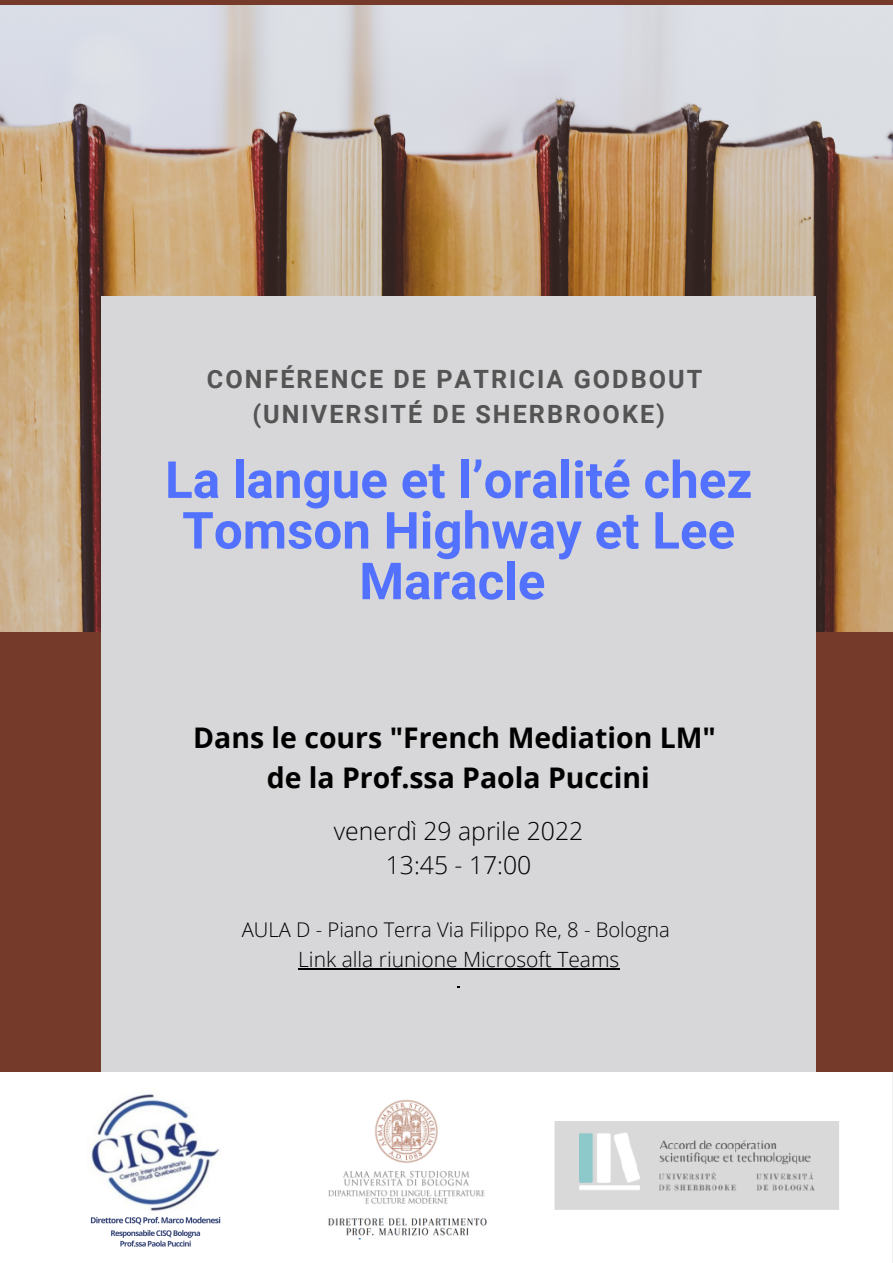
<style>
.page{position:relative;width:893px;height:1263px;background:#763a2a}
.page>*{position:absolute;margin:0;border:0;box-sizing:border-box;transform-origin:0 0}
.t1{font:700 51.15px/50.6px "Roboto";color:#5271ff;text-align:center}
.t2{font:700 28.42px "Open Sans";color:#000}
.t3{font:700 25.2px "Roboto";letter-spacing:.08em;color:#545454}
.t4{font:300 24.75px "Open Sans";color:#000}
.t5{font:300 21px "Open Sans";color:#000}
.t6{font:300 20.25px "Open Sans";color:#000}
</style>
<div class="page">
<img style="left:0;top:5px;width:893px;height:627px">
<div style="left:101px;top:296px;width:715px;height:822px;background:#d7d6d8"></div>
<img style="left:0;top:1072px;width:893px;height:191px">
<img style="left:64px;top:1083px;width:181px;height:180px">
<img style="left:325px;top:1215px;width:165px;height:22px">
<hr style="left:298px;top:968px;width:321px;height:1px;background:#000">
<p class="t3" style="left:207px;top:365px;width:497px">CONFÉRENCE DE PATRICIA GODBOUT</p>
<p class="t3" style="left:252px;top:400px;width:414px">(UNIVERSITÉ DE SHERBROOKE)</p>
<p class="t1" style="left:165px;top:455px;width:589px">La langue et l’oralité chez<br>Tomson Highway et Lee<br>Maracle</p>
<p class="t2" style="left:193px;top:718px;width:524px">Dans le cours "French Mediation LM"</p>
<p class="t2" style="left:267px;top:757px;width:384px">de la Prof.ssa Paola Puccini</p>
<p class="t4" style="left:334px;top:813px;width:251px">venerdì 29 aprile 2022</p>
<p class="t4" style="left:386px;top:848px;width:147px">13:45 - 17:00</p>
<p class="t6" style="left:242px;top:916px;width:430px">AULA D - Piano Terra Via Filippo Re, 8 - Bologna</p>
<p class="t5" style="left:298px;top:944px;width:323px">Link alla riunione Microsoft Teams</p>
</div>
